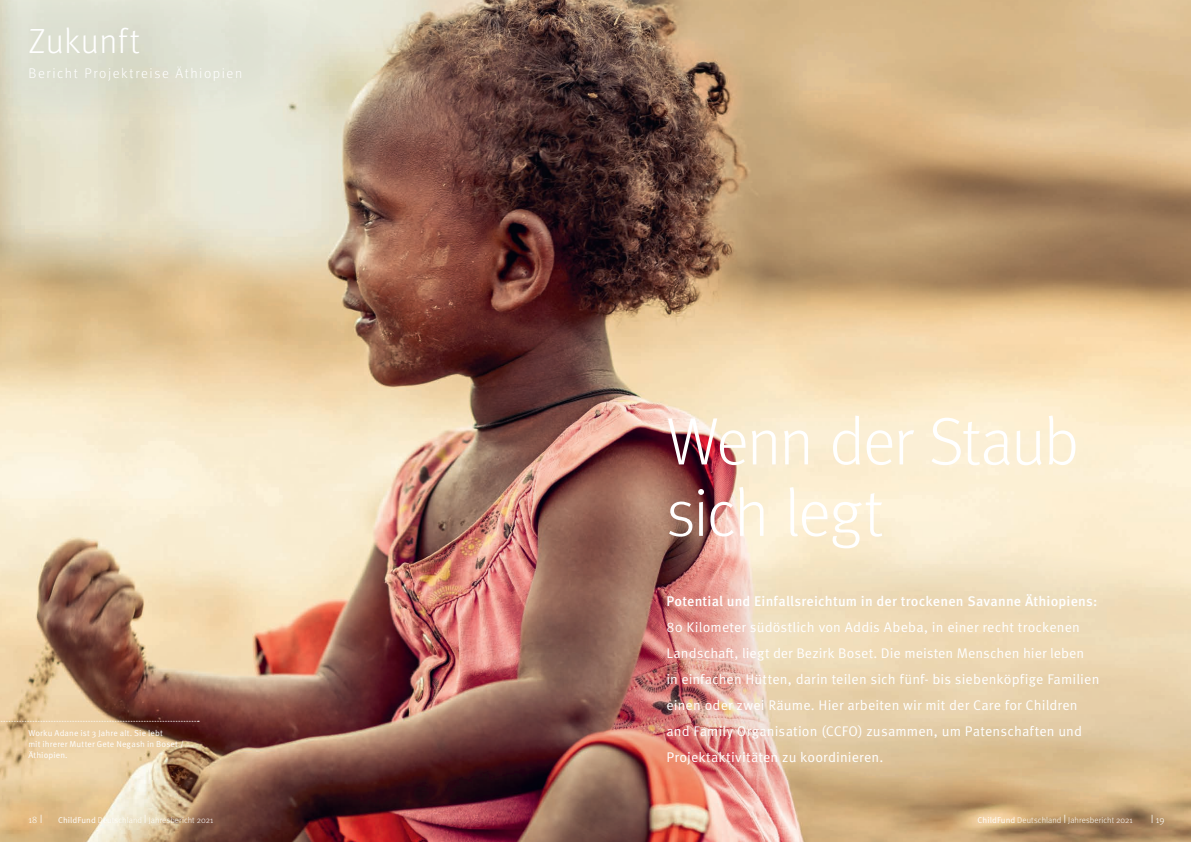
<style>
.page{position:relative;width:1191px;height:842px;background:#fff}
.page>*{position:absolute;margin:0;border:0;box-sizing:border-box;transform-origin:0 0}
.t1{font:300 67px/71.4px "Meta Pro";letter-spacing:-.03em;color:#fff}
.t2{font:300 35px "Meta Pro";letter-spacing:.01em;color:#fff}
.t3{font:14px/26px "Meta Pro Norm";letter-spacing:.01em;color:#fff}
.t4{font:500 14px "Meta Pro";letter-spacing:.01em;color:#fff}
.t5{font:300 14px "Meta Pro";letter-spacing:.11em;color:#fff}
.t6{font:300 9.5px "Meta Pro";color:#fff}
.t7{font:300 8.5px "Meta Pro";letter-spacing:.01em;color:#fff}
.t8{font:8.5px/11px "Meta Pro Norm";letter-spacing:.015em;color:#fff}
.s1{font-size:12px}
.s2{font-family:"Meta Pro Norm";font-weight:400}
</style>
<div class="page">
<img style="left:0;top:0;width:1191px;height:842px">
<svg style="left:0;top:0;width:363px;height:121px;background:#dfe0cf"></svg>
<img style="left:483px;top:551px;width:708px;height:260px">
<svg style="left:0;top:721px;width:199px;height:1px"></svg>
<h2 class="t2" style="left:28px;top:16px;width:113px">Zukunft</h2>
<p class="t5" style="left:28px;top:63px;width:215px">Bericht Projektreise Äthiopien</p>
<p class="t8" style="left:28px;top:727px;width:157px">Worku Adane ist 3 Jahre alt. Sie lebt<br>mit ihrerer Mutter Gete Negash in Boset /<br>Äthiopien.</p>
<h1 class="t1" style="left:666px;top:402px;width:414px">Wenn der Staub sich legt</h1>
<p class="t4" style="left:666px;top:590px;width:432px">Potential und Einfallsreichtum in der trockenen Savanne Äthiopiens:</p>
<p class="t3" style="left:666px;top:613px;width:434px">80 Kilometer südöstlich von Addis Abeba, in einer recht trockenen Landschaft, liegt der Bezirk Boset. Die meisten Menschen hier leben<br>in einfachen Hütten, darin teilen sich fünf- bis siebenköpfige Familien einen oder zwei Räume. Hier arbeiten wir mit der Care for Children and Family Organisation (CCFO) zusammen, um Patenschaften und Projektaktivitäten zu koordinieren.</p>
<p class="t6" style="left:28px;top:812px;width:16px">18 <span class="s1">I</span></p>
<p class="t7" style="left:58px;top:814px;width:157px"><span class="s2">ChildFund</span> Deutschland <span class="s1">I</span> Jahresbericht 2021</p>
<p class="t7" style="left:977px;top:814px;width:157px"><span class="s2">ChildFund</span> Deutschland <span class="s1">I</span> Jahresbericht 2021</p>
<p class="t6" style="left:1150px;top:812px;width:15px"><span class="s1">I</span> 19</p>
</div>
